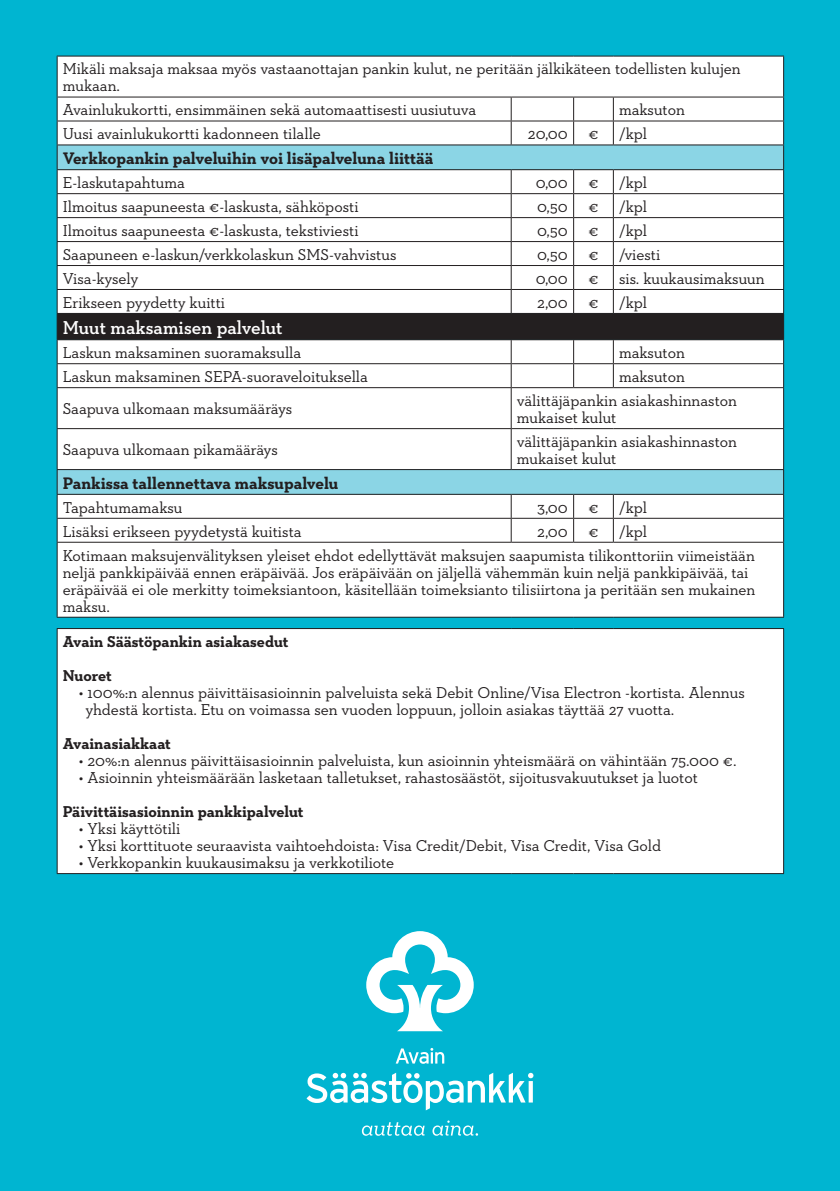
<style>
.page{position:relative;width:840px;height:1191px;background:#fff}
.page>*{position:absolute;margin:0;border:0;box-sizing:border-box;transform-origin:0 0}
.ots_mustalla_pohjall{font:600 19px "Neutraface Slab Text";color:#fff}
.ots_sinisella_pohjal{font:700 17px "Neutraface Slab Text";color:#231f20}
.taulukko_vas{font:16px/17px "Neutraface Slab Text";color:#231f20}
.taulukko_vas-2{font:700 16px "Neutraface Slab Text";color:#231f20}
.taulukko_oik{font:16px "Neutraface Slab Text";color:#231f20}
.taulukko_keskitetty{font:16px "Neutraface Slab Text";color:#231f20}
</style>
<div class="page">
<div style="left:0;top:0;width:839px;height:1191px;background:#00b5d1"></div>
<svg style="left:366px;top:931px;width:107px;height:100px"></svg>
<svg style="left:306px;top:1072px;width:227px;height:38px"></svg>
<svg style="left:528px;top:1081px;width:4px;height:21px"></svg>
<svg style="left:361px;top:1122px;width:63px;height:13px"></svg>
<svg style="left:432px;top:1120px;width:46px;height:15px"></svg>
<svg style="left:396px;top:1048px;width:48px;height:15px"></svg>
<div style="left:58px;top:57px;width:724px;height:816px;background:#fff"></div>
<svg style="left:58px;top:388px;width:724px;height:106px;fill:#fff"></svg>
<div style="left:57px;top:617px;width:726px;height:11px;background:#00b5d1"></div>
<hr style="left:782px;top:56px;width:1px;height:41px;background:#231f20">
<hr style="left:782px;top:388px;width:1px;height:40px;background:#231f20">
<hr style="left:782px;top:429px;width:1px;height:40px;background:#231f20">
<hr style="left:782px;top:542px;width:1px;height:75px;background:#231f20">
<hr style="left:782px;top:629px;width:1px;height:244px;background:#231f20">
<hr style="left:57px;top:388px;width:1px;height:40px;background:#231f20">
<hr style="left:57px;top:429px;width:1px;height:40px;background:#231f20">
<hr style="left:57px;top:56px;width:454px;height:1px;background:#231f20">
<hr style="left:57px;top:56px;width:1px;height:41px;background:#231f20">
<hr style="left:511px;top:56px;width:62px;height:1px;background:#231f20">
<hr style="left:573px;top:56px;width:40px;height:1px;background:#231f20">
<hr style="left:613px;top:56px;width:170px;height:1px;background:#231f20">
<hr style="left:57px;top:494px;width:454px;height:1px;background:#231f20">
<hr style="left:511px;top:494px;width:62px;height:1px;background:#231f20">
<hr style="left:573px;top:494px;width:40px;height:1px;background:#231f20">
<hr style="left:613px;top:494px;width:170px;height:1px;background:#231f20">
<hr style="left:57px;top:542px;width:454px;height:1px;background:#231f20">
<hr style="left:511px;top:542px;width:62px;height:1px;background:#231f20">
<hr style="left:573px;top:542px;width:40px;height:1px;background:#231f20">
<hr style="left:613px;top:542px;width:170px;height:1px;background:#231f20">
<hr style="left:57px;top:387px;width:454px;height:1px;background:#231f20">
<hr style="left:57px;top:428px;width:454px;height:1px;background:#231f20">
<hr style="left:57px;top:469px;width:454px;height:1px;background:#231f20">
<hr style="left:57px;top:518px;width:454px;height:1px;background:#231f20">
<hr style="left:511px;top:518px;width:62px;height:1px;background:#231f20">
<svg style="left:510px;top:495px;width:1px;height:47px"></svg>
<hr style="left:573px;top:518px;width:40px;height:1px;background:#231f20">
<svg style="left:573px;top:495px;width:1px;height:47px"></svg>
<hr style="left:613px;top:518px;width:170px;height:1px;background:#231f20">
<svg style="left:612px;top:495px;width:1px;height:47px"></svg>
<svg style="left:782px;top:470px;width:1px;height:72px"></svg>
<hr style="left:57px;top:542px;width:1px;height:75px;background:#231f20">
<hr style="left:57px;top:617px;width:454px;height:1px;background:#231f20">
<hr style="left:511px;top:617px;width:62px;height:1px;background:#231f20">
<hr style="left:573px;top:617px;width:40px;height:1px;background:#231f20">
<hr style="left:613px;top:617px;width:170px;height:1px;background:#231f20">
<hr style="left:57px;top:628px;width:454px;height:1px;background:#231f20">
<hr style="left:57px;top:629px;width:1px;height:244px;background:#231f20">
<hr style="left:511px;top:628px;width:62px;height:1px;background:#231f20">
<hr style="left:573px;top:628px;width:40px;height:1px;background:#231f20">
<hr style="left:613px;top:628px;width:170px;height:1px;background:#231f20">
<hr style="left:57px;top:873px;width:454px;height:1px;background:#231f20">
<hr style="left:511px;top:873px;width:62px;height:1px;background:#231f20">
<hr style="left:573px;top:873px;width:40px;height:1px;background:#231f20">
<hr style="left:613px;top:873px;width:170px;height:1px;background:#231f20">
<svg style="left:57px;top:97px;width:726px;height:290px"></svg>
<svg style="left:57px;top:470px;width:1px;height:72px"></svg>
<hr style="left:511px;top:387px;width:62px;height:1px;background:#231f20">
<hr style="left:510px;top:388px;width:1px;height:40px;background:#231f20">
<hr style="left:573px;top:387px;width:40px;height:1px;background:#231f20">
<hr style="left:613px;top:387px;width:170px;height:1px;background:#231f20">
<hr style="left:511px;top:428px;width:62px;height:1px;background:#231f20">
<hr style="left:510px;top:429px;width:1px;height:40px;background:#231f20">
<hr style="left:573px;top:428px;width:40px;height:1px;background:#231f20">
<hr style="left:613px;top:428px;width:170px;height:1px;background:#231f20">
<hr style="left:511px;top:469px;width:62px;height:1px;background:#231f20">
<hr style="left:573px;top:469px;width:40px;height:1px;background:#231f20">
<hr style="left:613px;top:469px;width:170px;height:1px;background:#231f20">
<p class="taulukko_vas" style="left:63px;top:60px;width:679px">Mikäli maksaja maksaa myös vastaanottajan pankin kulut, ne peritään jälkikäteen todellisten kulujen mukaan.</p>
<p class="taulukko_vas" style="left:63px;top:101px;width:415px">Avainlukukortti, ensimmäinen sekä automaattisesti uusiutuva</p>
<p class="taulukko_vas" style="left:618px;top:101px;width:67px">maksuton</p>
<p class="taulukko_vas" style="left:63px;top:125px;width:259px">Uusi avainlukukortti kadonneen tilalle</p>
<p class="taulukko_oik" style="left:527px;top:124px;width:41px">20,00</p>
<p class="taulukko_keskitetty" style="left:588px;top:124px;width:12px">€</p>
<p class="taulukko_vas" style="left:618px;top:125px;width:30px">/kpl</p>
<p class="ots_sinisella_pohjal" style="left:63px;top:147px;width:372px">Verkkopankin palveluihin voi lisäpalveluna liittää</p>
<p class="taulukko_vas" style="left:63px;top:174px;width:124px">E-laskutapahtuma</p>
<p class="taulukko_oik" style="left:535px;top:172px;width:34px">0,00</p>
<p class="taulukko_keskitetty" style="left:588px;top:172px;width:12px">€</p>
<p class="taulukko_vas" style="left:618px;top:174px;width:30px">/kpl</p>
<p class="taulukko_vas" style="left:63px;top:198px;width:297px">Ilmoitus saapuneesta €-laskusta, sähköposti</p>
<p class="taulukko_oik" style="left:537px;top:196px;width:32px">0,50</p>
<p class="taulukko_keskitetty" style="left:588px;top:196px;width:12px">€</p>
<p class="taulukko_vas" style="left:618px;top:198px;width:30px">/kpl</p>
<p class="taulukko_vas" style="left:63px;top:222px;width:297px">Ilmoitus saapuneesta €-laskusta, tekstiviesti</p>
<p class="taulukko_oik" style="left:537px;top:220px;width:32px">0,50</p>
<p class="taulukko_keskitetty" style="left:588px;top:220px;width:12px">€</p>
<p class="taulukko_vas" style="left:618px;top:222px;width:30px">/kpl</p>
<p class="taulukko_vas" style="left:63px;top:246px;width:335px">Saapuneen e-laskun/verkkolaskun SMS-vahvistus</p>
<p class="taulukko_oik" style="left:537px;top:244px;width:32px">0,50</p>
<p class="taulukko_keskitetty" style="left:588px;top:244px;width:12px">€</p>
<p class="taulukko_vas" style="left:618px;top:246px;width:43px">/viesti</p>
<p class="taulukko_vas" style="left:63px;top:270px;width:77px">Visa-kysely</p>
<p class="taulukko_oik" style="left:535px;top:268px;width:34px">0,00</p>
<p class="taulukko_keskitetty" style="left:588px;top:268px;width:12px">€</p>
<p class="taulukko_vas" style="left:618px;top:270px;width:147px">sis. kuukausimaksuun</p>
<p class="taulukko_vas" style="left:63px;top:293px;width:164px">Erikseen pyydetty kuitti</p>
<p class="taulukko_oik" style="left:537px;top:292px;width:32px">2,00</p>
<p class="taulukko_keskitetty" style="left:588px;top:292px;width:12px">€</p>
<p class="taulukko_vas" style="left:618px;top:293px;width:30px">/kpl</p>
<p class="ots_mustalla_pohjall" style="left:63px;top:316px;width:221px">Muut maksamisen palvelut</p>
<p class="taulukko_vas" style="left:63px;top:344px;width:240px">Laskun maksaminen suoramaksulla</p>
<p class="taulukko_vas" style="left:618px;top:344px;width:67px">maksuton</p>
<p class="taulukko_vas" style="left:63px;top:368px;width:306px">Laskun maksaminen SEPA-suoraveloituksella</p>
<p class="taulukko_vas" style="left:618px;top:368px;width:67px">maksuton</p>
<p class="taulukko_vas" style="left:63px;top:400px;width:231px">Saapuva ulkomaan maksumääräys</p>
<p class="taulukko_vas" style="left:516px;top:392px;width:221px">välittäjäpankin asiakashinnaston mukaiset kulut</p>
<p class="taulukko_vas" style="left:63px;top:441px;width:216px">Saapuva ulkomaan pikamääräys</p>
<p class="taulukko_vas" style="left:516px;top:433px;width:221px">välittäjäpankin asiakashinnaston mukaiset kulut</p>
<p class="ots_sinisella_pohjal" style="left:63px;top:472px;width:277px">Pankissa tallennettava maksupalvelu</p>
<p class="taulukko_vas" style="left:63px;top:498px;width:121px">Tapahtumamaksu</p>
<p class="taulukko_oik" style="left:536px;top:497px;width:32px">3,00</p>
<p class="taulukko_keskitetty" style="left:588px;top:497px;width:12px">€</p>
<p class="taulukko_vas" style="left:618px;top:498px;width:30px">/kpl</p>
<p class="taulukko_vas" style="left:63px;top:522px;width:240px">Lisäksi erikseen pyydetystä kuitista</p>
<p class="taulukko_oik" style="left:537px;top:521px;width:32px">2,00</p>
<p class="taulukko_keskitetty" style="left:588px;top:521px;width:12px">€</p>
<p class="taulukko_vas" style="left:618px;top:522px;width:30px">/kpl</p>
<p class="taulukko_vas" style="left:63px;top:546px;width:693px">Kotimaan maksujenvälityksen yleiset ehdot edellyttävät maksujen saapumista tilikonttoriin viimeistään neljä pankkipäivää ennen eräpäivää. Jos eräpäivään on jäljellä vähemmän kuin neljä pankkipäivää, tai eräpäivää ei ole merkitty toimeksiantoon, käsitellään toimeksianto tilisiirtona ja peritään sen mukainen maksu.</p>
<p class="taulukko_vas-2" style="left:63px;top:631px;width:227px">Avain Säästöpankin asiakasedut</p>
<p class="taulukko_vas-2" style="left:63px;top:665px;width:50px">Nuoret</p>
<p class="taulukko_vas" style="left:85px;top:683px;width:660px;text-indent:-7px">• 100%:n alennus päivittäisasioinnin palveluista sekä Debit Online/Visa Electron -kortista. Alennus yhdestä kortista. Etu on voimassa sen vuoden loppuun, jolloin asiakas täyttää 27 vuotta.</p>
<p class="taulukko_vas-2" style="left:63px;top:733px;width:110px">Avainasiakkaat</p>
<p class="taulukko_vas" style="left:79px;top:751px;width:659px">• 20%:n alennus päivittäisasioinnin palveluista, kun asioinnin yhteismäärä on vähintään 75.000 €.</p>
<p class="taulukko_vas" style="left:79px;top:768px;width:620px">• Asioinnin yhteismäärään lasketaan talletukset, rahastosäästöt, sijoitusvakuutukset ja luotot</p>
<p class="taulukko_vas-2" style="left:63px;top:801px;width:242px">Päivittäisasioinnin pankkipalvelut</p>
<p class="taulukko_vas" style="left:79px;top:819px;width:103px">• Yksi käyttötili</p>
<p class="taulukko_vas" style="left:79px;top:836px;width:583px">• Yksi korttituote seuraavista vaihtoehdoista: Visa Credit/Debit, Visa Credit, Visa Gold</p>
<p class="taulukko_vas" style="left:79px;top:853px;width:317px">• Verkkopankin kuukausimaksu ja verkkotiliote</p>
</div>
